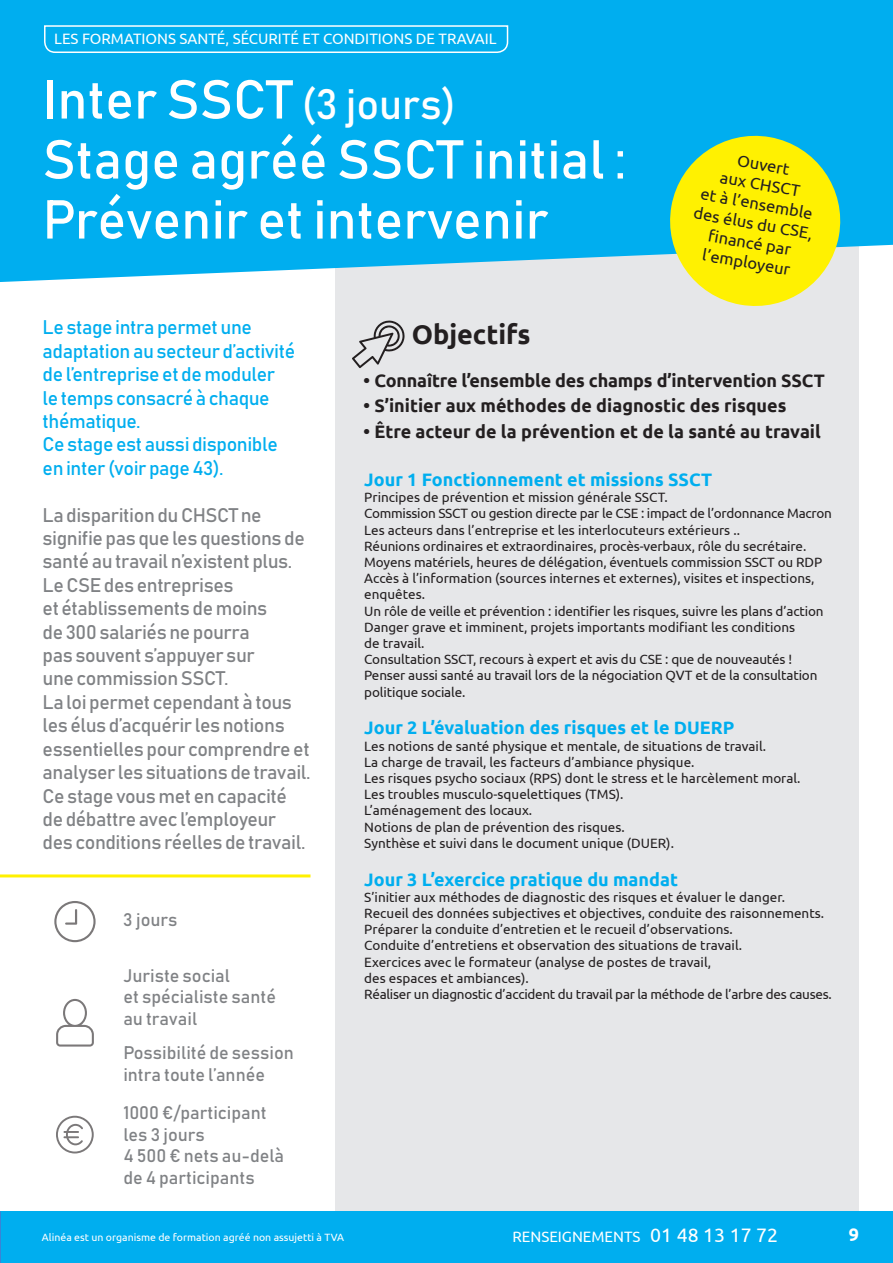
<style>
.page{position:relative;width:893px;height:1263px;background:#fff}
.page>*{position:absolute;margin:0;border:0;box-sizing:border-box;transform-origin:0 0}
.t1{font:54px/60px "Bahnschrift 400 100";color:#fff}
.t2{font:700 27px "Ubuntu";color:#231f20}
.t3{font:19.5px/23.4px "Bahnschrift 400 100";letter-spacing:-.02em;color:#808285}
.t4{font:19.5px/23.4px "Bahnschrift 400 100";letter-spacing:-.02em;color:#00aeef}
.t5{font:18px/21.6px "Bahnschrift 400 100";color:#808285}
.t6{font:700 18px "Ubuntu";color:#231f20}
.t7{font:700 18px "Ubuntu";color:#00aeef}
.t8{font:700 18px "Ubuntu";color:#fff}
.t9{font:16.5px/19.8px "Ubuntu";color:#231f20;text-align:center}
.t10{font:15px "Ubuntu";color:#fff}
.t11{font:13.5px/16.2px "Ubuntu";color:#231f20}
.t12{font:10.5px "Ubuntu";color:#fff}
.s1{font-size:42px}
.s2{font-size:19.5px}
</style>
<div class="page">
<div style="left:336px;top:215px;width:523px;height:1001px;background:#e6e7e9"></div>
<div style="left:0;top:0;width:893px;height:282px;background:#00aeef"></div>
<svg style="left:663px;top:129px;width:184px;height:177px;background:#cce347"></svg>
<svg style="left:352px;top:320px;width:53px;height:48px"></svg>
<svg style="left:54px;top:901px;width:42px;height:41px"></svg>
<svg style="left:56px;top:1116px;width:38px;height:37px"></svg>
<svg style="left:56px;top:999px;width:38px;height:47px"></svg>
<div style="left:0;top:1212px;width:893px;height:51px;background:#00aeef"></div>
<svg style="left:43px;top:25px;width:466px;height:29px;background:#1bb6f0"></svg>
<hr style="left:0;top:874px;width:310px;height:3px;background:#fff101">
<p class="t10" style="left:54px;top:30px;width:444px">LES FORMATIONS SANTÉ, SÉCURITÉ ET CONDITIONS DE TRAVAIL</p>
<h1 class="t1" style="left:43px;top:69px;width:585px">Inter SSCT <span class="s1">(3 jours)<br></span>Stage agréé SSCT initial :<br>Prévenir et intervenir</h1>
<p class="t9" style="left:706px;top:144px;width:122px;rotate:10deg">Ouvert<br>aux CHSCT<br>et à l’ensemble des élus du CSE, fi nancé par l’employeur</p>
<h3 class="t4" style="left:43px;top:316px;width:254px">Le stage intra permet une adaptation au secteur d’activité de l’entreprise et de moduler le temps consacré à chaque thématique.<br>Ce stage est aussi disponible en inter (voir page 43).</h3>
<p class="t3" style="left:43px;top:503px;width:269px">La disparition du CHSCT ne signifie pas que les questions de santé au travail n’existent plus.<br>Le CSE des entreprises<br>et établissements de moins<br>de 300 salariés ne pourra<br>pas souvent s’appuyer sur<br>une commission SSCT.<br>La loi permet cependant à tous les élus d’acquérir les notions essentielles pour comprendre et analyser les situations de travail.<br>Ce stage vous met en capacité de débattre avec l’employeur des conditions réelles de travail.</p>
<h3 class="t5" style="left:123px;top:908px;width:56px">3 jours</h3>
<h3 class="t5" style="left:123px;top:964px;width:154px">Juriste social<br>et spécialiste santé au travail</h3>
<h3 class="t5" style="left:123px;top:1042px;width:172px">Possibilité de session intra toute l’année</h3>
<h3 class="t5" style="left:123px;top:1102px;width:162px">1000 €/participant les 3 jours<br>4 500 € nets au-delà de 4 participants</h3>
<h2 class="t2" style="left:412px;top:318px;width:120px">Objectifs</h2>
<h3 class="t6" style="left:364px;top:370px;width:463px">• Connaître l’ensemble des champs d’intervention SSCT</h3>
<h3 class="t6" style="left:364px;top:395px;width:424px">• S’initier aux méthodes de diagnostic des risques</h3>
<h3 class="t6" style="left:364px;top:421px;width:459px">• Être acteur de la prévention et de la santé au travail</h3>
<h3 class="t7" style="left:364px;top:469px;width:349px">Jour 1 Fonctionnement et missions SSCT</h3>
<p class="t11" style="left:364px;top:489px;width:469px">Principes de prévention et mission générale SSCT.<br>Commission SSCT ou gestion directe par le CSE : impact de l’ordonnance Macron Les acteurs dans l’entreprise et les interlocuteurs extérieurs ..<br>Réunions ordinaires et extraordinaires, procès-verbaux, rôle du secrétaire.<br>Moyens matériels, heures de délégation, éventuels commission SSCT ou RDP Accès à l’information (sources internes et externes), visites et inspections, enquêtes.<br>Un rôle de veille et prévention : identifier les risques, suivre les plans d’action Danger grave et imminent, projets importants modifiant les conditions<br>de travail.<br>Consultation SSCT, recours à expert et avis du CSE : que de nouveautés !<br>Penser aussi santé au travail lors de la négociation QVT et de la consultation politique sociale.</p>
<h3 class="t7" style="left:364px;top:717px;width:372px">Jour 2 L’évaluation des risques et le DUERP</h3>
<p class="t11" style="left:364px;top:737px;width:438px">Les notions de santé physique et mentale, de situations de travail.<br>La charge de travail, les facteurs d’ambiance physique.<br>Les risques psycho sociaux (RPS) dont le stress et le harcèlement moral.<br>Les troubles musculo-squelettiques (TMS).<br>L’aménagement des locaux.<br>Notions de plan de prévention des risques.<br>Synthèse et suivi dans le document unique (DUER).</p>
<h3 class="t7" style="left:364px;top:868px;width:315px">Jour 3 L’exercice pratique du mandat</h3>
<p class="t11" style="left:364px;top:888px;width:469px">S’initier aux méthodes de diagnostic des risques et évaluer le danger.<br>Recueil des données subjectives et objectives, conduite des raisonnements.<br>Préparer la conduite d’entretien et le recueil d’observations.<br>Conduite d’entretiens et observation des situations de travail.<br>Exercices avec le formateur (analyse de postes de travail,<br>des espaces et ambiances).<br>Réaliser un diagnostic d’accident du travail par la méthode de l’arbre des causes.</p>
<p class="t12" style="left:42px;top:1231px;width:303px">Alinéa est un organisme de formation agréé non assujetti à TVA</p>
<p class="t10" style="left:512px;top:1227px;width:267px">RENSEIGNEMENTS <span class="s2">01 48 13 17 72</span></p>
<h3 class="t8" style="left:849px;top:1223px;width:12px">9</h3>
</div>
